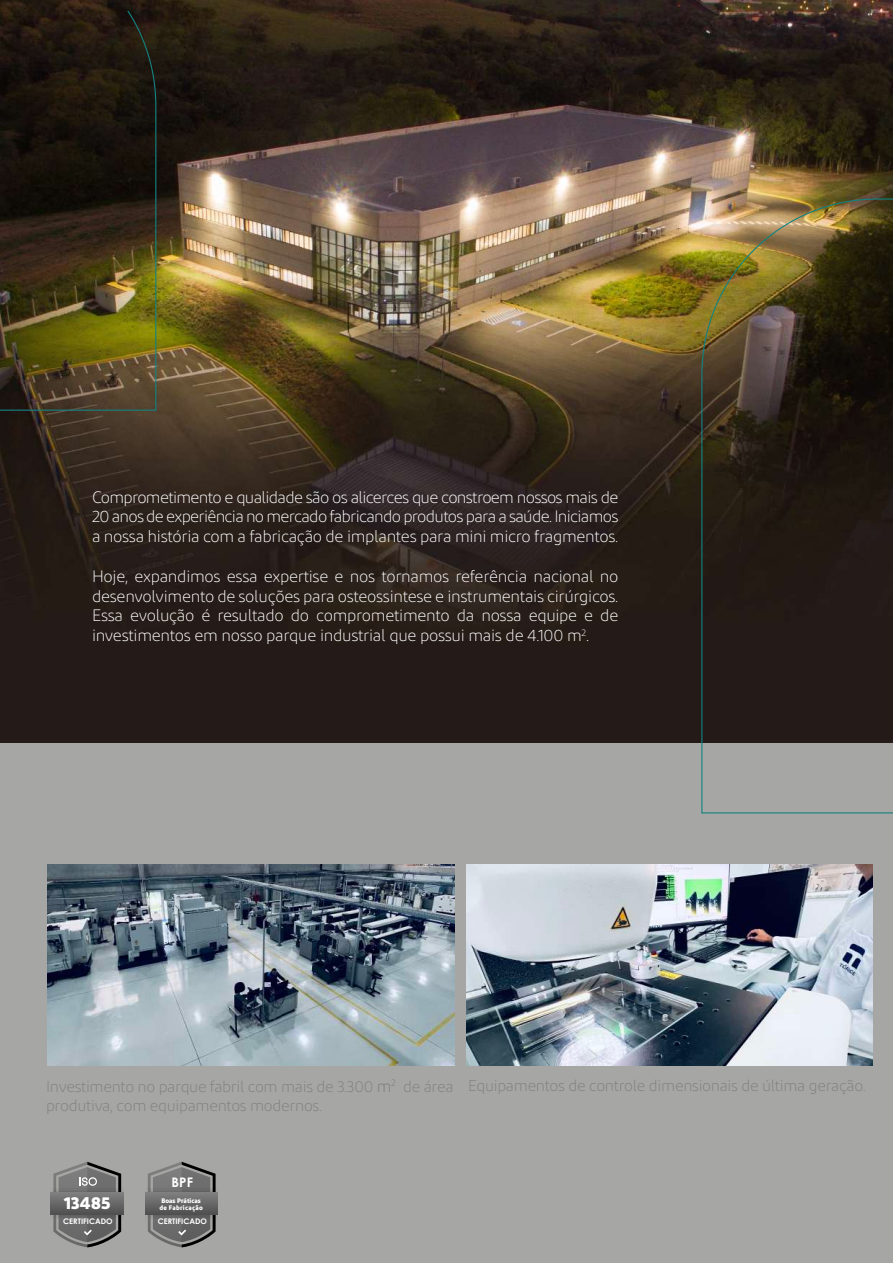
<style>
.page{position:relative;width:893px;height:1263px;background:#a6a6a4}
.page>*{position:absolute;margin:0;border:0;box-sizing:border-box;transform-origin:0 0}
.t1{font:700 17.25px "Diodrum";color:#fff}
.t2{font:300 16.5px/19.8px "Diodrum";letter-spacing:-.02em;color:#fff;text-align:justify}
.t3{font:300 15.75px/18.9px "Diodrum";letter-spacing:-.02em;color:#808080}
.t4{font:700 13.2px "Century Gothic";color:#fff}
.t5{font:700 7.65px "Century Gothic";color:#fff}
.t6{font:700 6.6px/7.9px "Diodrum";letter-spacing:.005em;color:#fff;text-align:center}
.s1{font-size:16.5px;color:#7b7b7b}
</style>
<div class="page">
<img style="left:466px;top:864px;width:407px;height:201px">
<img style="left:0;top:0;width:893px;height:743px">
<svg style="left:0;top:11px;width:157px;height:400px;background:#342c15"></svg>
<img style="left:48px;top:864px;width:406px;height:201px">
<svg style="left:51px;top:1162px;width:73px;height:68px"></svg>
<svg style="left:145px;top:1162px;width:73px;height:85px"></svg>
<img style="left:701px;top:198px;width:192px;height:616px">
<img style="left:53px;top:1230px;width:69px;height:18px">
<p class="t2" style="left:92px;top:487px;width:528px">Comprometimento e qualidade são os alicerces que constroem nossos mais de 20 anos de experiência no mercado fabricando produtos para a saúde. Iniciamos a nossa história com a fabricação de implantes para mini micro fragmentos.</p>
<p class="t2" style="left:92px;top:566px;width:528px">Hoje, expandimos essa expertise e nos tornamos referência nacional no desenvolvimento de soluções para osteossintese e instrumentais cirúrgicos.<br>Essa evolução é resultado do comprometimento da nossa equipe e de investimentos em nosso parque industrial que possui mais de 4.100 m<sup>2</sup>.</p>
<p class="t3" style="left:46px;top:1077px;width:409px">Investimento no parque fabril com mais de 3.300 <span class="s1">m</span><sup>2</sup> de área produtiva, com equipamentos modernos.</p>
<p class="t3" style="left:468px;top:1076px;width:399px">Equipamentos de controle dimensionais de última geração.</p>
<p class="t1" style="left:64px;top:1192px;width:48px">13485</p>
<p class="t5" style="left:63px;top:1215px;width:51px">CERTIFICADO</p>
<p class="t4" style="left:172px;top:1172px;width:23px">BPF</p>
<p class="t6" style="left:159px;top:1196px;width:45px">Boas Práticas de Fabricação</p>
<p class="t5" style="left:158px;top:1215px;width:51px">CERTIFICADO</p>
</div>
